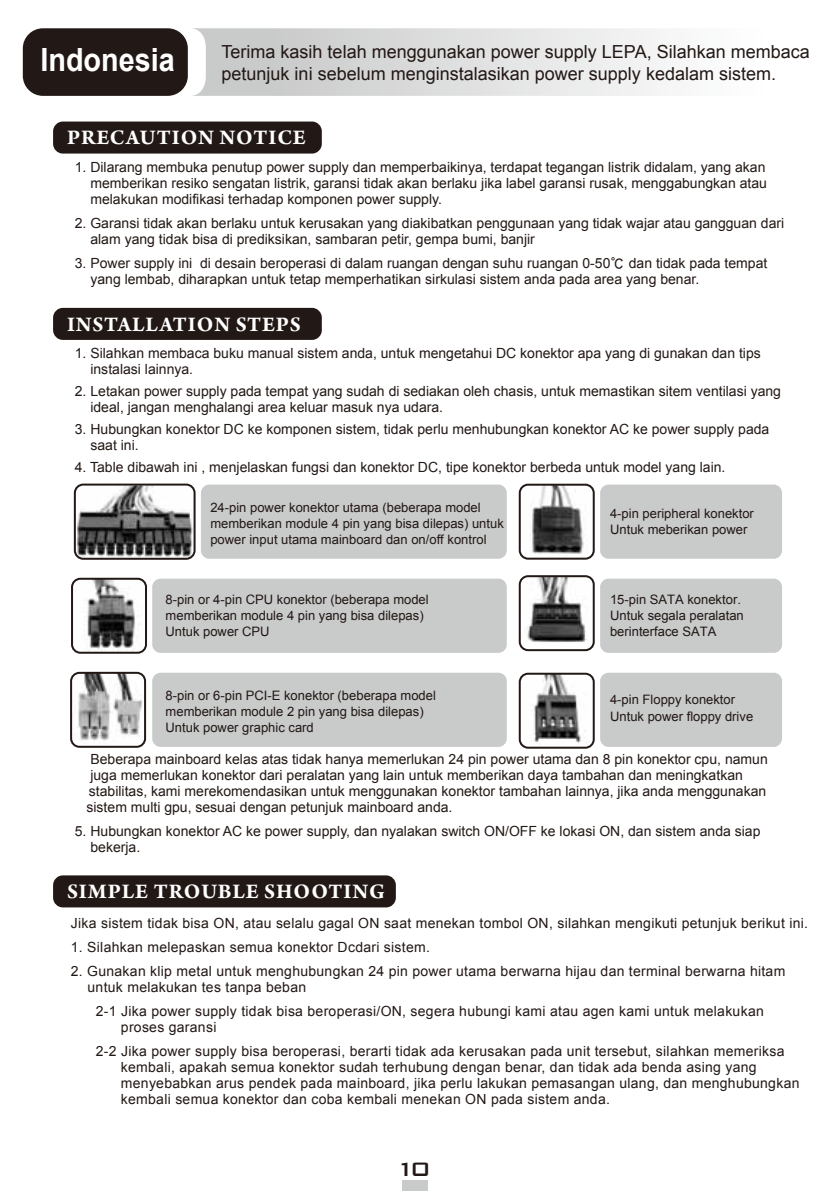
<style>
.page{position:relative;width:838px;height:1191px;background:#fff}
.page>*{position:absolute;margin:0;border:0;box-sizing:border-box;transform-origin:0 0}
.t1{font:700 32px "Arial";color:#fff;scale:.9 1}
.t2{font:500 26px "Bank Gothic BT";color:#221815}
.t3{font:700 22px "Arno Pro";letter-spacing:.04em;color:#fff}
.t4{font:18px/22px "Arial";color:#221815}
.t5{font:14px/16px "Arial";color:#221815}
.t6{font:14px/16px "Arial";letter-spacing:.02em;color:#221815}
.t7{font:13px/16px "Arial";color:#221815}
.s1{font-family:"DF Hei W7 WINP BF"}
</style>
<div class="page">
<svg style="left:192px;top:28px;width:466px;height:68px;background:#ddd"></svg>
<div style="left:201px;top:484px;width:305px;height:75px;background:#c9caca;border-radius:8px"></div>
<div style="left:152px;top:578px;width:354px;height:75px;background:#c9caca;border-radius:8px"></div>
<div style="left:152px;top:672px;width:354px;height:75px;background:#c9caca;border-radius:8px"></div>
<div style="left:600px;top:578px;width:182px;height:75px;background:#c9caca;border-radius:8px"></div>
<div style="left:600px;top:484px;width:182px;height:75px;background:#c9caca;border-radius:8px"></div>
<div style="left:600px;top:672px;width:182px;height:75px;background:#c9caca;border-radius:8px"></div>
<div style="left:53px;top:875px;width:343px;height:32px;background:#221815;border-radius:10px"></div>
<img style="left:77px;top:486px;width:117px;height:73px">
<div style="left:74px;top:483px;width:121px;height:77px;border:2px solid #221815;border-radius:8px"></div>
<img style="left:521px;top:485px;width:72px;height:72px">
<div style="left:518px;top:484px;width:76px;height:75px;border:2px solid #221815;border-radius:8px"></div>
<img style="left:72px;top:579px;width:74px;height:71px">
<div style="left:71px;top:578px;width:76px;height:75px;border:2px solid #221815;border-radius:8px"></div>
<img style="left:521px;top:675px;width:72px;height:70px">
<div style="left:518px;top:672px;width:76px;height:76px;border:2px solid #221815;border-radius:8px"></div>
<img style="left:71px;top:673px;width:74px;height:71px">
<div style="left:70px;top:672px;width:76px;height:76px;border:2px solid #221815;border-radius:8px"></div>
<img style="left:521px;top:576px;width:72px;height:72px">
<div style="left:518px;top:575px;width:76px;height:76px;border:2px solid #221815;border-radius:8px"></div>
<div style="left:53px;top:308px;width:269px;height:32px;background:#221815;border-radius:10px"></div>
<div style="left:53px;top:121px;width:269px;height:33px;background:#221815;border-radius:10px"></div>
<div style="left:23px;top:28px;width:165px;height:68px;background:#221815;border-radius:20px"></div>
<div style="left:402px;top:1179px;width:25px;height:12px;background:#c9caca"></div>
<h1 class="t1" style="left:40px;top:39px;width:151px">Indonesia</h1>
<p class="t4" style="left:221px;top:41px;width:589px">Terima kasih telah menggunakan power supply LEPA, Silahkan membaca petunjuk ini sebelum menginstalasikan power supply kedalam sistem.</p>
<h3 class="t3" style="left:67px;top:125px;width:240px">PRECAUTION NOTICE</h3>
<p class="t5" style="left:90px;top:159px;width:678px;text-align:justify;text-indent:-16px">1. Dilarang membuka penutup power supply dan memperbaikinya, terdapat tegangan listrik didalam, yang akan memberikan resiko sengatan listrik, garansi tidak akan berlaku jika label garansi rusak, menggabungkan atau melakukan modifikasi terhadap komponen power supply.</p>
<p class="t5" style="left:90px;top:215px;width:695px;text-indent:-16px">2. Garansi tidak akan berlaku untuk kerusakan yang diakibatkan penggunaan yang tidak wajar atau gangguan dari alam yang tidak bisa di prediksikan, sambaran petir, gempa bumi, banjir</p>
<p class="t5" style="left:90px;top:255px;width:678px;text-indent:-16px">3. Power supply ini di desain beroperasi di dalam ruangan dengan suhu ruangan 0-50<span class="s1">℃</span> dan tidak pada tempat yang lembab, diharapkan untuk tetap memperhatikan sirkulasi sistem anda pada area yang benar.</p>
<h3 class="t3" style="left:67px;top:311px;width:235px">INSTALLATION STEPS</h3>
<p class="t5" style="left:90px;top:345px;width:671px;text-indent:-16px">1. Silahkan membaca buku manual sistem anda, untuk mengetahui DC konektor apa yang di gunakan dan tips instalasi lainnya.</p>
<p class="t5" style="left:90px;top:383px;width:692px;text-indent:-16px">2. Letakan power supply pada tempat yang sudah di sediakan oleh chasis, untuk memastikan sitem ventilasi yang ideal, jangan menghalangi area keluar masuk nya udara.</p>
<p class="t5" style="left:90px;top:421px;width:680px;text-indent:-16px">3. Hubungkan konektor DC ke komponen sistem, tidak perlu menhubungkan konektor AC ke power supply pada saat ini.</p>
<p class="t5" style="left:75px;top:459px;width:652px">4. Table dibawah ini , menjelaskan fungsi dan konektor DC, tipe konektor berbeda untuk model yang lain.</p>
<p class="t7" style="left:210px;top:499px;width:295px">24-pin power konektor utama (beberapa model memberikan module 4 pin yang bisa dilepas) untuk power input utama mainboard dan on/off kontrol</p>
<p class="t7" style="left:166px;top:591px;width:264px">8-pin or 4-pin CPU konektor (beberapa model memberikan module 4 pin yang bisa dilepas)<br>Untuk power CPU</p>
<p class="t7" style="left:166px;top:687px;width:272px">8-pin or 6-pin PCI-E konektor (beberapa model memberikan module 2 pin yang bisa dilepas)<br>Untuk power graphic card</p>
<p class="t7" style="left:610px;top:505px;width:145px">4-pin peripheral konektor<br>Untuk meberikan power</p>
<p class="t7" style="left:610px;top:592px;width:135px">15-pin SATA konektor.<br>Untuk segala peralatan berinterface SATA</p>
<p class="t7" style="left:610px;top:692px;width:145px">4-pin Floppy konektor<br>Untuk power floppy drive</p>
<p class="t5" style="left:86px;top:751px;width:682px">Beberapa mainboard kelas atas tidak hanya memerlukan 24 pin power utama dan 8 pin konektor cpu, namun juga memerlukan konektor dari peralatan yang lain untuk memberikan daya tambahan dan meningkatkan stabilitas, kami merekomendasikan untuk menggunakan konektor tambahan lainnya, jika anda menggunakan sistem multi gpu, sesuai dengan petunjuk mainboard anda.</p>
<p class="t5" style="left:90px;top:823px;width:671px;text-indent:-16px">5. Hubungkan konektor AC ke power supply, dan nyalakan switch ON/OFF ke lokasi ON, dan sistem anda siap bekerja.</p>
<h3 class="t3" style="left:67px;top:878px;width:319px">SIMPLE TROUBLE SHOOTING</h3>
<p class="t6" style="left:71px;top:915px;width:738px">Jika sistem tidak bisa ON, atau selalu gagal ON saat menekan tombol ON, silahkan mengikuti petunjuk berikut ini.</p>
<p class="t6" style="left:71px;top:939px;width:360px">1. Silahkan melepaskan semua konektor Dcdari sistem.</p>
<p class="t6" style="left:87px;top:963px;width:699px;text-indent:-17px">2. Gunakan klip metal untuk menghubungkan 24 pin power utama berwarna hijau dan terminal berwarna hitam untuk melakukan tes tanpa beban</p>
<p class="t6" style="left:121px;top:1003px;width:644px;text-indent:-25px">2-1 Jika power supply tidak bisa beroperasi/ON, segera hubungi kami atau agen kami untuk melakukan proses garansi</p>
<p class="t6" style="left:121px;top:1043px;width:680px;text-indent:-25px">2-2 Jika power supply bisa beroperasi, berarti tidak ada kerusakan pada unit tersebut, silahkan memeriksa kembali, apakah semua konektor sudah terhubung dengan benar, dan tidak ada benda asing yang menyebabkan arus pendek pada mainboard, jika perlu lakukan pemasangan ulang, dan menghubungkan kembali semua konektor dan coba kembali menekan ON pada sistem anda.</p>
<h2 class="t2" style="left:395px;top:1154px;width:36px">10</h2>
</div>
